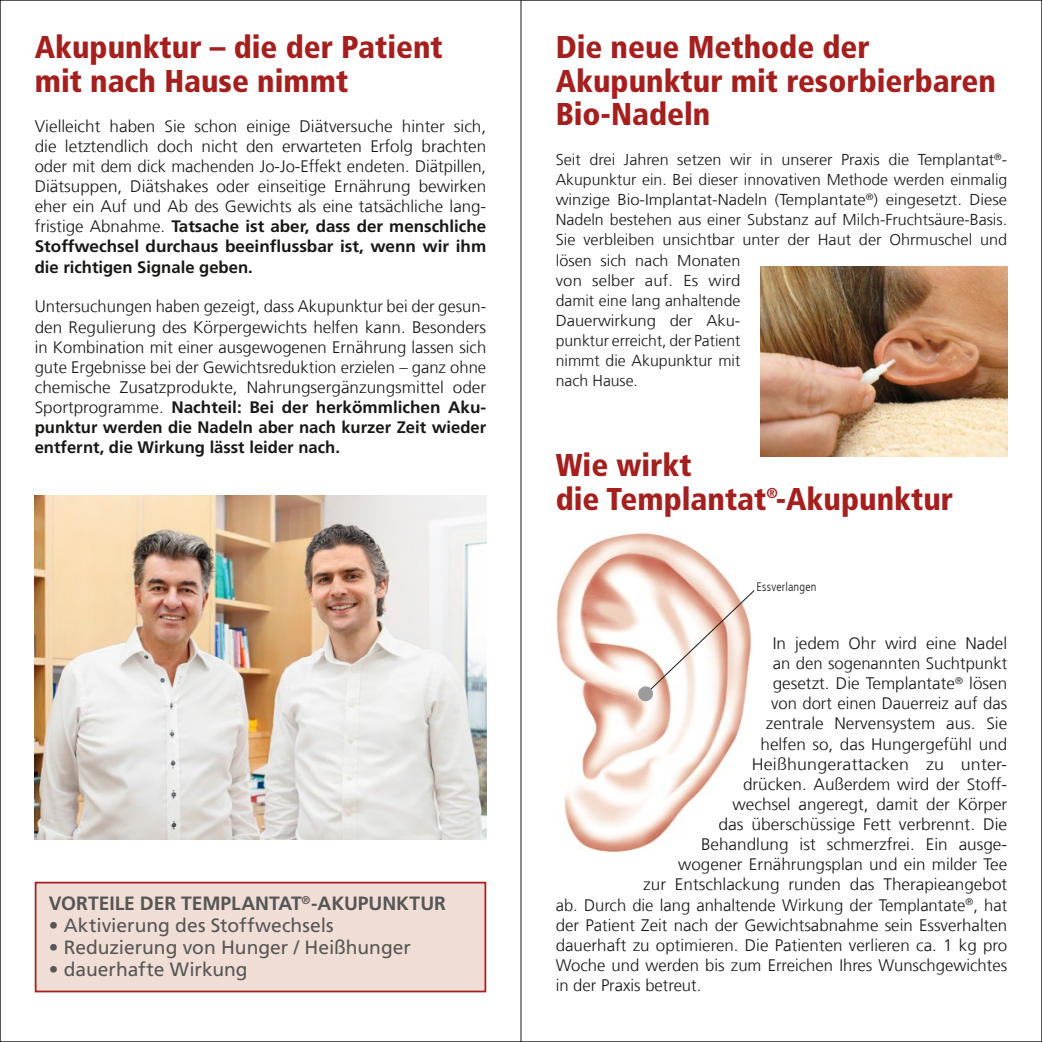
<style>
.page{position:relative;width:1042px;height:1042px;background:#fff}
.page>*{position:absolute;margin:0;border:0;box-sizing:border-box;transform-origin:0 0}
.t1{font:900 condensed 31.5px/33.2px "Frutiger LT Com";color:#a4201e}
.t2{font:19.25px "Frutiger LT Com";color:#565655}
.t3{font:700 19.25px "Frutiger LT Com";color:#565655}
.t4{font:300 16.62px/20.1px "Frutiger LT Com";color:#181716;text-align:justify}
.t5{font:300 16.62px "Frutiger LT Com";color:#181716;scale:1.05 1}
.t6{font:300 16.62px "Frutiger LT Com";color:#181716;scale:1.07 1}
.t7{font:300 15.75px/20.1px "Frutiger LT Com";color:#181716}
.t8{font:300 condensed 12.25px "Frutiger LT Com";letter-spacing:.015em;color:#181716}
.s1{font-weight:700}
</style>
<div class="page">
<img style="left:556px;top:533px;width:190px;height:319px">
<div style="left:36px;top:882px;width:449px;height:109px;background:#f0ded6"></div>
<div style="left:35px;top:882px;width:451px;height:110px;border:2px solid #a4201e"></div>
<img style="left:35px;top:495px;width:451px;height:344px">
<img style="left:760px;top:267px;width:247px;height:189px">
<svg style="left:647px;top:589px;width:108px;height:104px"></svg>
<div style="left:638px;top:686px;width:15px;height:15px;background:#9c9c9d;border-radius:50%"></div>
<hr style="left:521px;top:0;width:1px;height:1042px;background:#181716">
<h1 class="t1" style="left:35px;top:31px;width:409px">Akupunktur – die der Patient mit nach Hause nimmt</h1>
<p class="t4" style="left:35px;top:116px;width:453px">Vielleicht haben Sie schon einige Diätversuche hinter sich, die letztendlich doch nicht den erwarteten Erfolg brachten oder mit dem dick machenden Jo-Jo-Effekt endeten. Diätpillen, Diätsuppen, Diätshakes oder einseitige Ernährung bewirken eher ein Auf und Ab des Gewichts als eine tatsächliche lang&shy;fristige Abnahme. <span class="s1">Tatsache ist aber, dass der menschliche Stoffwechsel durchaus beeinflussbar ist, wenn wir ihm die richtigen Signale geben.</span></p>
<p class="t4" style="left:35px;top:297px;width:453px">Untersuchungen haben gezeigt, dass Akupunktur bei der gesun&shy;den Regulierung des Körpergewichts helfen kann. Besonders in Kombination mit einer ausgewogenen Ernährung lassen sich gute Ergebnisse bei der Gewichtsreduktion erzielen – ganz ohne chemische Zusatzprodukte, Nahrungsergänzungsmittel oder Sportprogramme. <span class="s1">Nachteil: Bei der herkömmlichen Aku&shy;punktur werden die Nadeln aber nach kurzer Zeit wieder entfernt, die Wirkung lässt leider nach.</span></p>
<p class="t3" style="left:49px;top:892px;width:399px">VORTEILE DER TEMPLANTAT<sup>®</sup>-AKUPUNKTUR</p>
<p class="t2" style="left:49px;top:914px;width:286px">• Aktivierung des Stoffwechsels</p>
<p class="t2" style="left:49px;top:936px;width:364px">• Reduzierung von Hunger / Heißhunger</p>
<p class="t2" style="left:49px;top:958px;width:200px">• dauerhafte Wirkung</p>
<h1 class="t1" style="left:556px;top:31px;width:442px">Die neue Methode der<br>Akupunktur mit resorbierbaren<br>Bio-Nadeln</h1>
<p class="t7" style="left:556px;top:149px;width:453px">Seit drei Jahren setzen wir in unserer Praxis die Templantat<sup>®</sup>- Akupunktur ein. Bei dieser innovativen Methode werden einmalig winzige Bio-Implantat-Nadeln (Templantate<sup>®</sup>) eingesetzt. Diese Nadeln bestehen aus einer Substanz auf Milch-Fruchtsäure-Basis.<br>Sie verbleiben unsichtbar unter der Haut der Ohrmuschel und lösen sich nach Monaten<br>von selber auf. Es wird<br>damit eine lang anhaltende<br>Dauerwirkung der Aku-<br>punktur erreicht, der Patient<br>nimmt die Akupunktur mit<br>nach Hause.</p>
<h1 class="t1" style="left:556px;top:449px;width:399px">Wie wirkt<br>die Templantat<sup>®</sup>-Akupunktur</h1>
<p class="t8" style="left:756px;top:580px;width:61px">Essverlangen</p>
<p class="t4" style="left:773px;top:633px;width:236px">In jedem Ohr wird eine Nadel</p>
<p class="t4" style="left:773px;top:653px;width:236px">an den sogenannten Suchtpunkt</p>
<p class="t4" style="left:773px;top:673px;width:236px">gesetzt. Die Templantate<sup>®</sup> lösen</p>
<p class="t4" style="left:771px;top:693px;width:238px">von dort einen Dauerreiz auf das</p>
<p class="t4" style="left:766px;top:714px;width:243px">zentrale Nervensystem aus. Sie</p>
<p class="t4" style="left:760px;top:734px;width:248px">helfen so, das Hungergefühl und</p>
<p class="t6" style="left:752px;top:754px;width:240px">Heißhungerattacken zu unter-</p>
<p class="t4" style="left:743px;top:774px;width:264px">drücken. Außerdem wird der Stoff-</p>
<p class="t4" style="left:732px;top:794px;width:276px">wechsel angeregt, damit der Körper</p>
<p class="t5" style="left:718px;top:814px;width:276px">das überschüssige Fett verbrennt. Die</p>
<p class="t4" style="left:701px;top:834px;width:306px">Behandlung ist schmerzfrei. Ein ausge-</p>
<p class="t4" style="left:678px;top:854px;width:330px">wogener Ernährungsplan und ein milder Tee</p>
<p class="t4" style="left:643px;top:875px;width:365px">zur Entschlackung runden das Therapieangebot</p>
<p class="t4" style="left:556px;top:895px;width:453px">ab. Durch die lang anhaltende Wirkung der Templantate<sup>®</sup>, hat</p>
<p class="t4" style="left:556px;top:915px;width:453px">der Patient Zeit nach der Gewichtsabnahme sein Essverhalten</p>
<p class="t4" style="left:556px;top:935px;width:453px">dauerhaft zu optimieren. Die Patienten verlieren ca. 1 kg pro</p>
<p class="t4" style="left:556px;top:955px;width:453px">Woche und werden bis zum Erreichen Ihres Wunschgewichtes</p>
<p class="t4" style="left:556px;top:975px;width:147px">in der Praxis betreut.</p>
</div>
